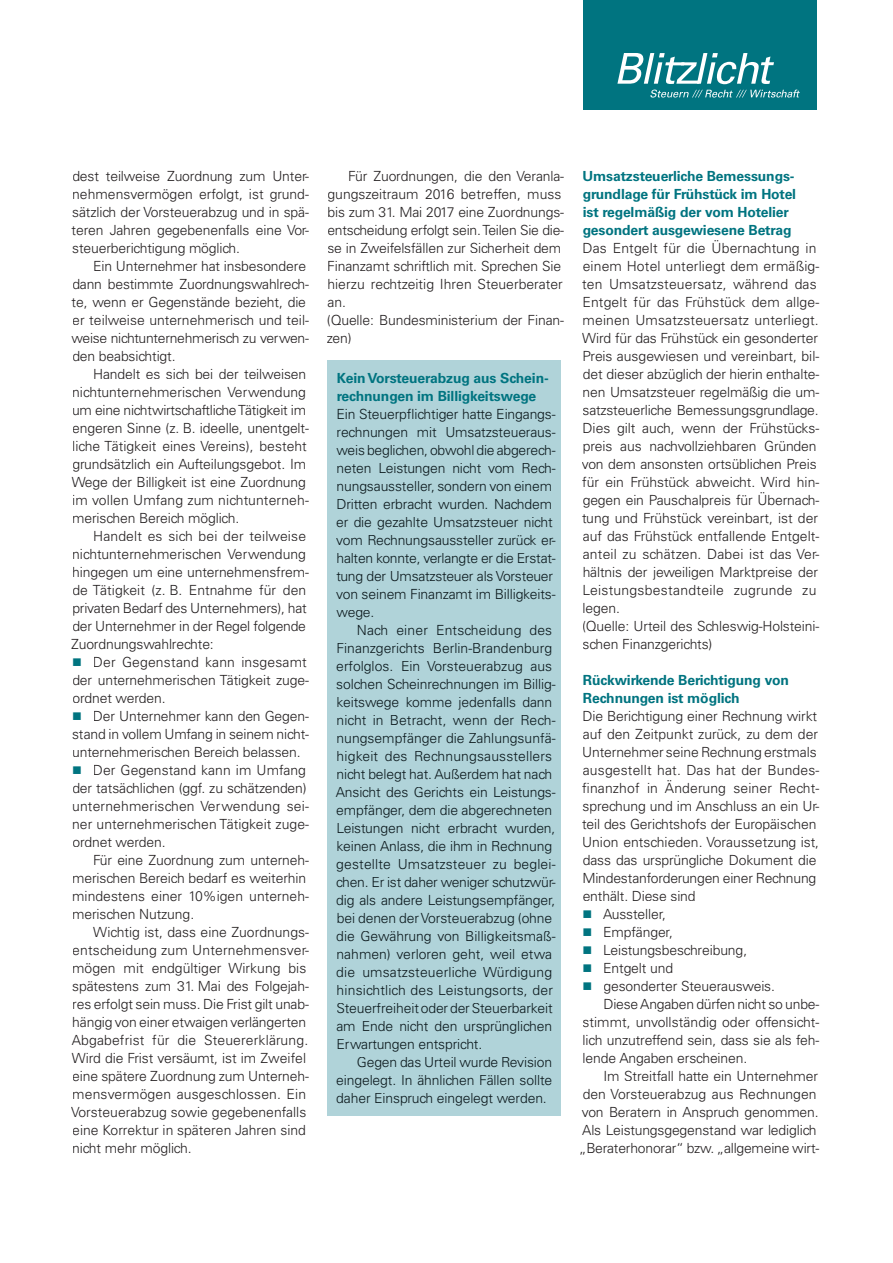
<style>
.page{position:relative;width:893px;height:1263px;background:#fff}
.page>*{position:absolute;margin:0;border:0;box-sizing:border-box;transform-origin:0 0}
.t1{font:300 13.95px/18px "Univers LT Std";letter-spacing:-.01em;color:#231f20}
.t2{font:300 13.95px/18px "Univers LT Std";letter-spacing:-.01em;color:#0c191d}
.t3{font:700 13.95px/18px "Univers LT Std";letter-spacing:-.01em;color:#007480}
.s1{color:#007480}
</style>
<div class="page">
<div style="left:583px;top:0;width:233px;height:110px;background:#007480"></div>
<svg style="left:617px;top:53px;width:157px;height:31px"></svg>
<svg style="left:650px;top:90px;width:150px;height:8px"></svg>
<div style="left:327px;top:360px;width:234px;height:756px;background:#b0d3d9"></div>
<p class="t1" style="left:72px;top:167px;width:239px;text-align:justify">dest teilweise Zuordnung zum Unter&shy;nehmensvermögen erfolgt, ist grund&shy;sätzlich der Vorsteuerabzug und in spä&shy;teren Jahren gegebenenfalls eine Vor&shy;steuerberichtigung möglich.</p>
<p class="t1" style="left:72px;top:257px;width:239px;text-indent:22px">Ein Unternehmer hat insbesondere dann bestimmte Zuordnungswahlrech&shy;te, wenn er Gegenstände bezieht, die er teilweise unternehmerisch und teil&shy;weise nichtunternehmerisch zu verwen&shy;den beabsichtigt.</p>
<p class="t1" style="left:72px;top:365px;width:239px;text-indent:21px">Handelt es sich bei der teilweisen nichtunternehmerischen Verwendung um eine nichtwirtschaftliche Tätigkeit im engeren Sinne (z. B. ideelle, unentgelt&shy;liche Tätigkeit eines Vereins), besteht grundsätzlich ein Aufteilungsgebot. Im Wege der Billigkeit ist eine Zuordnung im vollen Umfang zum nichtunterneh&shy;merischen Bereich möglich.</p>
<p class="t1" style="left:71px;top:527px;width:239px;text-indent:22px">Handelt es sich bei der teilweise nichtunternehmerischen Verwendung hingegen um eine unternehmensfrem&shy;de Tätigkeit (z. B. Entnahme für den privaten Bedarf des Unternehmers), hat der Unternehmer in der Regel folgende Zuordnungswahlrechte:</p>
<p class="t1" style="left:72px;top:653px;width:238px"><span class="s1">■</span> Der Gegenstand kann insgesamt der unternehmerischen Tätigkeit zuge&shy;ordnet werden.</p>
<p class="t1" style="left:72px;top:707px;width:238px;text-align:justify"><span class="s1">■</span> Der Unternehmer kann den Gegen&shy;stand in vollem Umfang in seinem nicht&shy;unternehmerischen Bereich belassen.</p>
<p class="t1" style="left:72px;top:761px;width:238px"><span class="s1">■</span> Der Gegenstand kann im Umfang der tatsächlichen (ggf. zu schätzenden) unternehmerischen Verwendung sei&shy;ner unternehmerischen Tätigkeit zuge&shy;ordnet werden.</p>
<p class="t1" style="left:72px;top:851px;width:238px;text-indent:21px">Für eine Zuordnung zum unterneh&shy;merischen Bereich bedarf es weiterhin mindestens einer 10%igen unterneh&shy;merischen Nutzung.</p>
<p class="t1" style="left:71px;top:923px;width:239px;text-indent:22px">Wichtig ist, dass eine Zuordnungs&shy;entscheidung zum Unternehmensver&shy;mögen mit endgültiger Wirkung bis spätestens zum 31. Mai des Folgejah&shy;res erfolgt sein muss. Die Frist gilt unab&shy;hängig von einer etwaigen verlängerten Abgabefrist für die Steuererklärung.<br>Wird die Frist versäumt, ist im Zweifel eine spätere Zuordnung zum Unterneh&shy;mensvermögen ausgeschlossen. Ein Vorsteuerabzug sowie gegebenenfalls eine Korrektur in späteren Jahren sind nicht mehr möglich.</p>
<p class="t1" style="left:327px;top:167px;width:239px;text-indent:22px">Für Zuordnungen, die den Veranla&shy;gungszeitraum 2016 betreffen, muss bis zum 31. Mai 2017 eine Zuordnungs&shy;entscheidung erfolgt sein. Teilen Sie die&shy;se in Zweifelsfällen zur Sicherheit dem<br>Finanzamt schriftlich mit. Sprechen Sie hierzu rechtzeitig Ihren Steuerberater an.<br>(Quelle: Bundesministerium der Finan&shy;zen)</p>
<p class="t3" style="left:582px;top:167px;width:215px">Umsatzsteuerliche Bemessungs&shy;grundlage für Frühstück im Hotel ist regelmäßig der vom Hotelier gesondert ausgewiesene Betrag</p>
<p class="t1" style="left:582px;top:239px;width:239px">Das Entgelt für die Übernachtung in einem Hotel unterliegt dem ermäßig&shy;ten Umsatzsteuersatz, während das Entgelt für das Frühstück dem allge&shy;meinen Umsatzsteuersatz unterliegt.<br>Wird für das Frühstück ein gesonderter Preis ausgewiesen und vereinbart, bil&shy;det dieser abzüglich der hierin enthalte&shy;nen Umsatzsteuer regelmäßig die um&shy;satzsteuerliche Bemessungsgrundlage.<br>Dies gilt auch, wenn der Frühstücks&shy;preis aus nachvollziehbaren Gründen von dem ansonsten ortsüblichen Preis für ein Frühstück abweicht. Wird hin&shy;gegen ein Pauschalpreis für Übernach&shy;tung und Frühstück vereinbart, ist der auf das Frühstück entfallende Entgelt&shy;anteil zu schätzen. Dabei ist das Ver&shy;hält nis der jeweiligen Marktpreise der Lei stungsbestandteile zugrunde zu legen.<br>(Quelle: Urteil des Schleswig-Holsteini&shy;schen Finanzgerichts)</p>
<p class="t3" style="left:583px;top:671px;width:208px">Rückwirkende Berichtigung von<br>Rechnungen ist möglich</p>
<p class="t1" style="left:582px;top:707px;width:239px">Die Berichtigung einer Rechnung wirkt auf den Zeitpunkt zurück, zu dem der Unternehmer seine Rechnung erstmals ausgestellt hat. Das hat der Bundes&shy;finanzhof in Änderung seiner Recht&shy;sprechung und im Anschluss an ein Ur&shy;teil des Gerichtshofs der Europäischen Union entschieden. Voraussetzung ist, dass das ursprüngliche Dokument die Mindestanforderungen einer Rechnung enthält. Diese sind</p>
<p class="t1" style="left:582px;top:905px;width:85px"><span class="s1">■</span> Aussteller,</p>
<p class="t1" style="left:582px;top:923px;width:92px"><span class="s1">■</span> Empfänger,</p>
<p class="t1" style="left:582px;top:941px;width:166px"><span class="s1">■</span> Leistungsbeschreibung,</p>
<p class="t1" style="left:582px;top:959px;width:92px"><span class="s1">■</span> Entgelt und</p>
<p class="t1" style="left:582px;top:977px;width:194px"><span class="s1">■</span> gesonderter Steuerausweis.</p>
<p class="t1" style="left:603px;top:995px;width:217px">Diese Angaben dürfen nicht so unbe-</p>
<p class="t1" style="left:583px;top:1013px;width:238px">stimmt, unvollständig oder offensicht-</p>
<p class="t1" style="left:583px;top:1031px;width:238px">lich unzutreffend sein, dass sie als feh-</p>
<p class="t1" style="left:583px;top:1049px;width:166px">lende Angaben erscheinen.</p>
<p class="t1" style="left:603px;top:1067px;width:216px">Im Streitfall hatte ein Unternehmer</p>
<p class="t1" style="left:583px;top:1085px;width:235px">den Vorsteuerabzug aus Rechnungen</p>
<p class="t1" style="left:582px;top:1103px;width:238px">von Beratern in Anspruch genommen.</p>
<p class="t1" style="left:582px;top:1121px;width:236px">Als Leistungsgegenstand war lediglich</p>
<p class="t1" style="left:579px;top:1139px;width:242px">„Beraterhonorar“ bzw. „allgemeine wirt-</p>
<p class="t3" style="left:337px;top:369px;width:213px">Kein Vorsteuerabzug aus Schein&shy;rechnungen im Billigkeitswege</p>
<p class="t2" style="left:336px;top:405px;width:221px">Ein Steuerpflichtiger hatte Eingangs&shy;rechnungen mit Umsatzsteueraus&shy;weis beglichen, obwohl die abgerech&shy;neten Leistungen nicht vom Rech&shy;nungsaussteller, sondern von einem Dritten erbracht wurden. Nachdem er die gezahlte Umsatzsteuer nicht vom Rechnungsaussteller zurück er&shy;halten konnte, verlangte er die Erstat&shy;tung der Umsatzsteuer als Vorsteuer von seinem Finanzamt im Billigkeits&shy;wege.</p>
<p class="t2" style="left:336px;top:621px;width:221px;text-indent:21px">Nach einer Entscheidung des Finanzgerichts Berlin-Brandenburg erfolglos. Ein Vorsteuerabzug aus solchen Scheinrechnungen im Billig&shy;keitswege komme jedenfalls dann nicht in Betracht, wenn der Rech&shy;nungsempfänger die Zahlungsunfä&shy;higkeit des Rechnungsausstellers nicht belegt hat. Außerdem hat nach Ansicht des Gerichts ein Leistungs&shy;empfänger, dem die abgerechneten Leistungen nicht erbracht wurden, keinen Anlass, die ihm in Rechnung gestellte Umsatzsteuer zu beglei&shy;chen. Er ist daher weniger schutzwür&shy;dig als andere Leistungsempfänger, bei denen der Vorsteuerabzug (ohne die Gewährung von Billigkeitsmaß&shy;nahmen) verloren geht, weil etwa die umsatzsteuerliche Würdigung hinsichtlich des Leistungsorts, der Steuerfreiheit oder der Steuerbarkeit am Ende nicht den ursprünglichen Erwartungen entspricht.</p>
<p class="t2" style="left:336px;top:1053px;width:218px;text-align:justify;text-indent:21px">Gegen das Urteil wurde Revision eingelegt. In ähnlichen Fällen sollte daher Einspruch eingelegt werden.</p>
</div>
